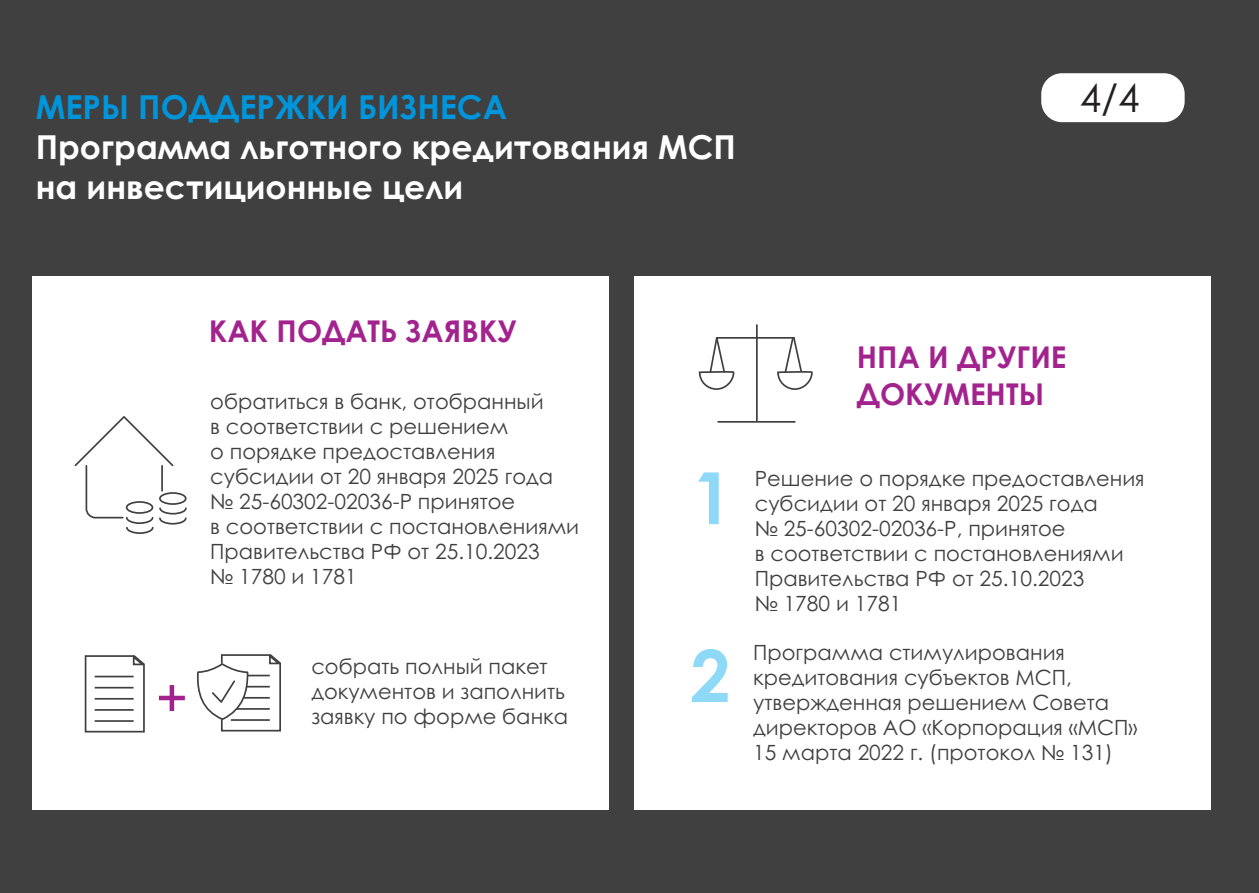
<style>
.page{position:relative;width:1259px;height:893px;background:#fff}
.page>*{position:absolute;margin:0;border:0;box-sizing:border-box;transform-origin:0 0}
.t1{font:700 72px "Century Gothic";color:#8ed8f8}
.t2{font:54.9px "Arial";color:#a3238e}
.t3{font:38.7px "Century Gothic";color:#231f20}
.t4{font:700 33px/39.9px "Century Gothic";color:#fff}
.t5{font:700 33px "Century Gothic";color:#0095da}
.t6{font:700 30px/36.3px "Century Gothic";color:#a3238e}
.t7{font:21px/24.9px "Century Gothic";color:#404041}
</style>
<div class="page">
<div style="left:0;top:1px;width:1258px;height:892px;background:#404041"></div>
<div style="left:634px;top:276px;width:576px;height:533px;background:#fff"></div>
<div style="left:1039px;top:72px;width:147px;height:52px;background:#fff;border:2px solid #404041;border-radius:22px"></div>
<div style="left:33px;top:276px;width:576px;height:533px;background:#fff"></div>
<svg style="left:74px;top:416px;width:113px;height:118px"></svg>
<svg style="left:196px;top:654px;width:85px;height:78px"></svg>
<hr style="left:243px;top:697px;width:27px;height:2px;background:#404041">
<hr style="left:236px;top:708px;width:34px;height:2px;background:#404041">
<hr style="left:231px;top:719px;width:39px;height:2px;background:#404041">
<svg style="left:84px;top:655px;width:61px;height:78px"></svg>
<hr style="left:95px;top:676px;width:39px;height:1px;background:#404041">
<hr style="left:95px;top:687px;width:39px;height:1px;background:#404041">
<hr style="left:95px;top:698px;width:39px;height:2px;background:#404041">
<hr style="left:95px;top:709px;width:39px;height:2px;background:#404041">
<hr style="left:95px;top:720px;width:39px;height:2px;background:#404041">
<hr style="left:717px;top:421px;width:78px;height:2px;background:#404041">
<hr style="left:756px;top:324px;width:1px;height:98px;background:#404041">
<svg style="left:698px;top:335px;width:115px;height:56px"></svg>
<h3 class="t5" style="left:36px;top:94px;width:473px">МЕРЫ ПОДДЕРЖКИ БИЗНЕСА</h3>
<h3 class="t4" style="left:36px;top:130px;width:702px">Программа льготного кредитования МСП на инвестиционные цели</h3>
<h3 class="t3" style="left:1079px;top:83px;width:61px">4/4</h3>
<h3 class="t6" style="left:209px;top:315px;width:309px">КАК ПОДАТЬ ЗАЯВКУ</h3>
<p class="t7" style="left:210px;top:391px;width:370px">обратиться в банк, отобранный<br>в соответствии с решением<br>о порядке предоставления субсидии от 20 января 2025 года № 25-60302-02036-Р принятое<br>в соответствии с постановлениями<br>Правительства РФ от 25.10.2023<br>№ 1780 и 1781</p>
<h2 class="t2" style="left:156px;top:677px;width:34px">+</h2>
<p class="t7" style="left:311px;top:656px;width:258px">собрать полный пакет документов и заполнить заявку по форме банка</p>
<h1 class="t1" style="left:692px;top:470px;width:42px">1</h1>
<h1 class="t1" style="left:690px;top:648px;width:42px">2</h1>
<h3 class="t6" style="left:857px;top:342px;width:211px">НПА И ДРУГИЕ<br>ДОКУМЕНТЫ</h3>
<p class="t7" style="left:755px;top:468px;width:391px">Решение о порядке предоставления субсидии от 20 января 2025 года<br>№ 25-60302-02036-Р, принятое<br>в соответствии с постановлениями<br>Правительства РФ от 25.10.2023<br>№ 1780 и 1781</p>
<p class="t7" style="left:753px;top:641px;width:386px">Программа стимулирования кредитования субъектов МСП, утвержденная решением Совета директоров АО «Корпорация «МСП»<br>15 марта 2022 г. (протокол № 131)</p>
</div>
